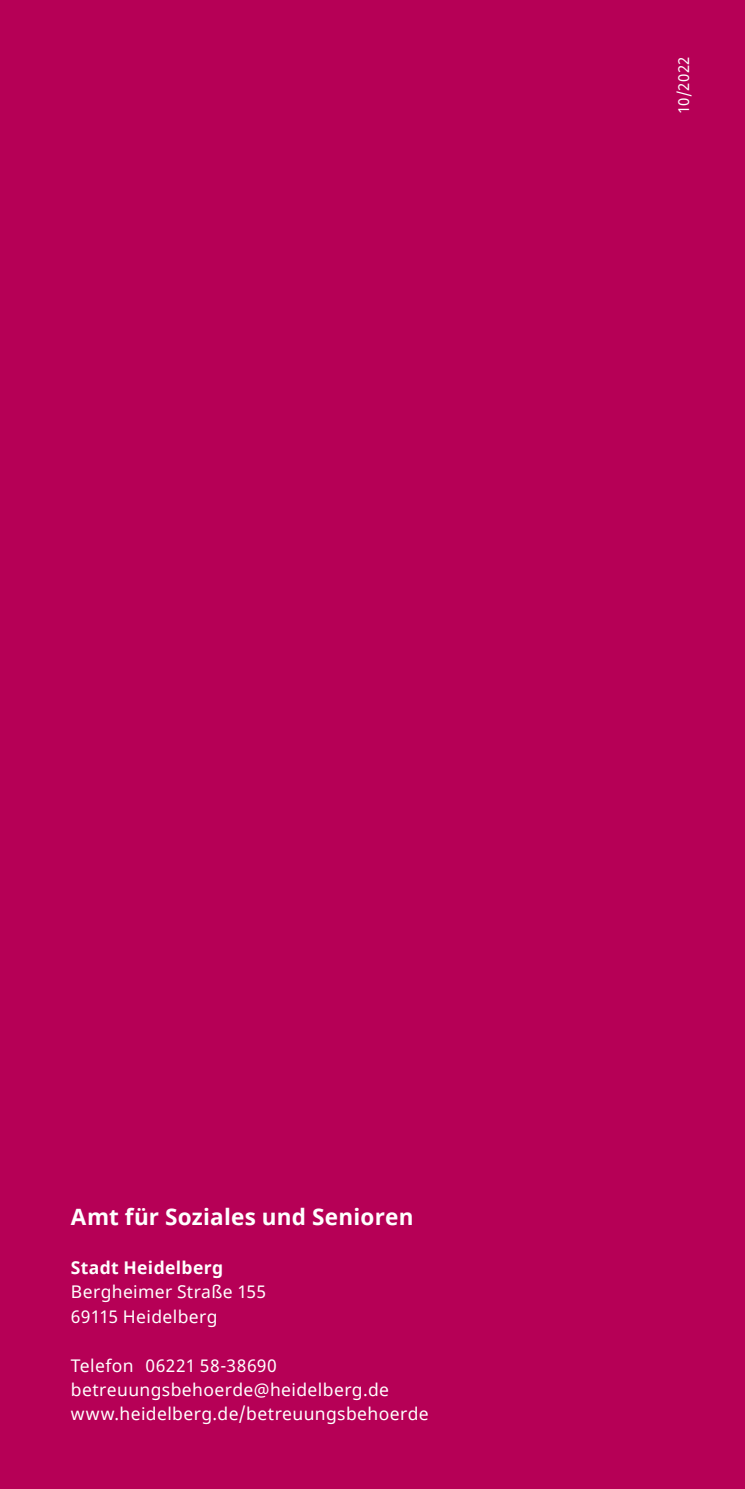
<style>
.page{position:relative;width:745px;height:1489px;background:#fff}
.page>*{position:absolute;margin:0;border:0;box-sizing:border-box;transform-origin:0 0}
._9pt_Bold_w_Amt__Mar{font:700 22.5px "Noto Sans";letter-spacing:.01em;color:#fff}
._7pt_Regular_w_Adres{font:17.5px/24.5px "Noto Sans";letter-spacing:.025em;color:#fff}
._7pt_Regular_w_Adres-2{font:700 17.5px "Noto Sans";letter-spacing:.02em;color:#fff}
._6pt_regular_w__Bild{font:15px "Noto Sans";letter-spacing:.02em;color:#fff}
</style>
<div class="page">
<div style="left:0;top:0;width:744px;height:1488px;background:#b60056"></div>
<p class="_6pt_regular_w__Bild" style="left:673px;top:114px;width:59px;rotate:-90deg">10/2022</p>
<p class="_9pt_Bold_w_Amt__Mar" style="left:71px;top:1201px;width:344px">Amt für Soziales und Senioren</p>
<p class="_7pt_Regular_w_Adres-2" style="left:71px;top:1255px;width:154px">Stadt Heidelberg</p>
<p class="_7pt_Regular_w_Adres" style="left:71px;top:1280px;width:197px">Bergheimer Straße 155</p>
<p class="_7pt_Regular_w_Adres" style="left:71px;top:1304px;width:148px">69115 Heidelberg</p>
<p class="_7pt_Regular_w_Adres" style="left:71px;top:1353px;width:319px">Telefon 06221 58-38690 betreuungsbehoerde@heidelberg.de</p>
<p class="_7pt_Regular_w_Adres" style="left:71px;top:1402px;width:359px">www.heidelberg.de/betreuungsbehoerde</p>
</div>
